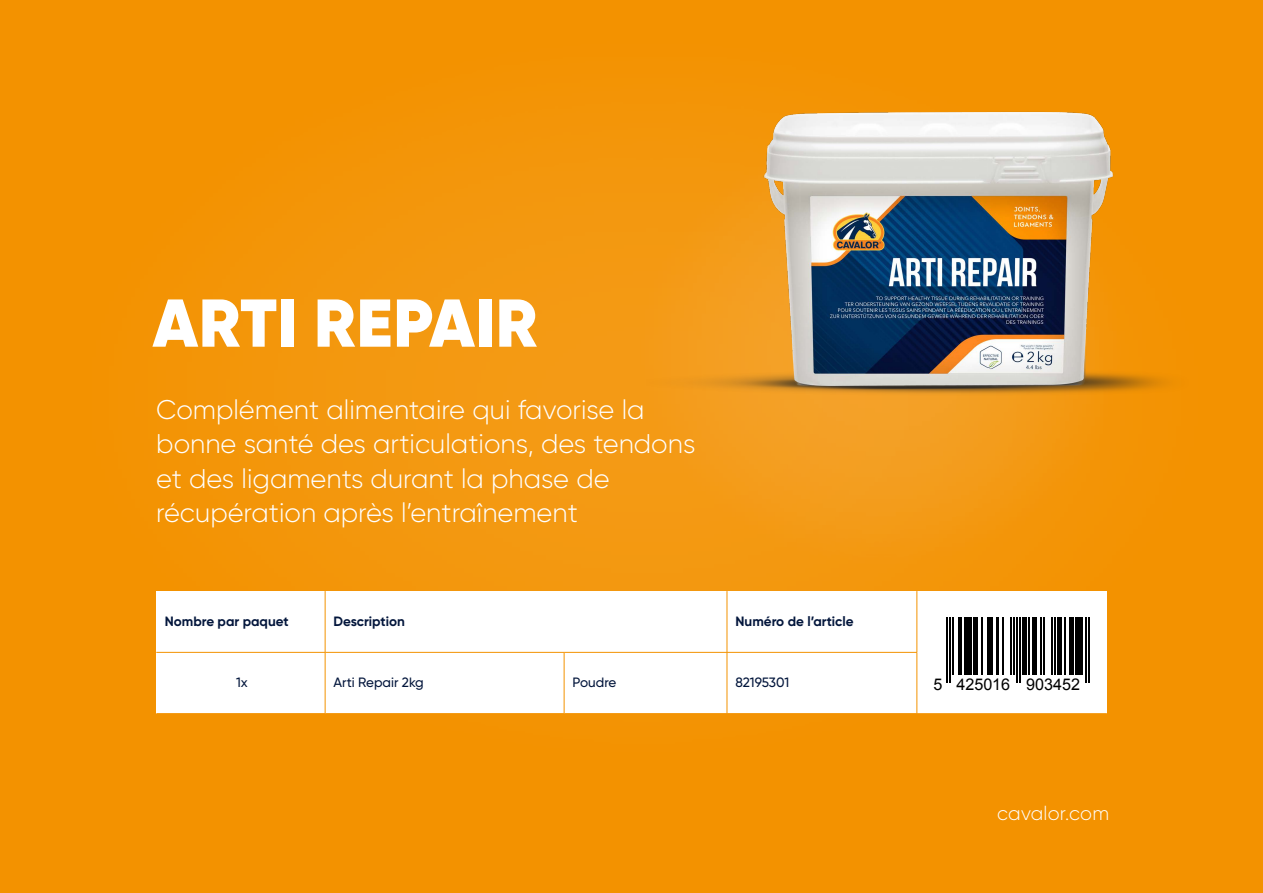
<style>
.page{position:relative;width:1263px;height:893px;background:#f39200}
.page>*{position:absolute;margin:0;border:0;box-sizing:border-box;transform-origin:0 0}
.t1{font:900 67.5px "Gilroy";letter-spacing:.01em;color:#fff}
.t2{font:300 27px/34.5px "Gilroy";color:#fff}
.t3{font:300 19.5px "Gilroy";letter-spacing:.01em;color:#fff}
.t4{font:16.2px "Arial";color:#000}
.t5{font:700 13.5px "Gilroy";color:#03163c}
.t6{font:500 13.5px "Gilroy";color:#03163c}
</style>
<div class="page">
<div style="left:72px;top:30px;width:1144px;height:734px;background:#f39609;border-radius:50%"></div>
<div style="left:917px;top:591px;width:190px;height:123px;background:#fff"></div>
<hr style="left:917px;top:713px;width:190px;height:1px;background:#f39200">
<svg style="left:634px;top:129px;width:493px;height:441px;fill:#f39b18"></svg>
<img style="left:646px;top:111px;width:521px;height:318px">
<hr style="left:946px;top:617px;width:2px;height:66px;background:#000">
<hr style="left:949px;top:617px;width:2px;height:66px;background:#000">
<hr style="left:952px;top:617px;width:2px;height:58px;background:#000">
<hr style="left:958px;top:617px;width:3px;height:58px;background:#000">
<hr style="left:964px;top:617px;width:3px;height:58px;background:#000">
<hr style="left:969px;top:617px;width:3px;height:58px;background:#000">
<div style="left:973px;top:617px;width:5px;height:58px;background:#000"></div>
<hr style="left:981px;top:617px;width:1px;height:58px;background:#000">
<hr style="left:987px;top:617px;width:3px;height:58px;background:#000">
<hr style="left:992px;top:617px;width:1px;height:58px;background:#000">
<hr style="left:996px;top:617px;width:3px;height:58px;background:#000">
<hr style="left:1002px;top:617px;width:2px;height:58px;background:#000">
<hr style="left:1010px;top:617px;width:1px;height:58px;background:#000">
<hr style="left:1013px;top:617px;width:1px;height:58px;background:#000">
<hr style="left:1016px;top:617px;width:1px;height:66px;background:#000">
<hr style="left:1019px;top:617px;width:1px;height:66px;background:#000">
<hr style="left:1022px;top:617px;width:4px;height:58px;background:#000">
<hr style="left:1028px;top:617px;width:1px;height:58px;background:#000">
<div style="left:1032px;top:617px;width:5px;height:58px;background:#000"></div>
<hr style="left:1040px;top:617px;width:2px;height:58px;background:#000">
<hr style="left:1043px;top:617px;width:2px;height:58px;background:#000">
<hr style="left:1051px;top:617px;width:1px;height:58px;background:#000">
<hr style="left:1054px;top:617px;width:1px;height:58px;background:#000">
<hr style="left:1057px;top:617px;width:4px;height:58px;background:#000">
<hr style="left:1064px;top:617px;width:2px;height:58px;background:#000">
<hr style="left:1069px;top:617px;width:4px;height:58px;background:#000">
<hr style="left:1075px;top:617px;width:3px;height:58px;background:#000">
<hr style="left:1079px;top:617px;width:4px;height:58px;background:#000">
<hr style="left:1086px;top:617px;width:1px;height:66px;background:#000">
<hr style="left:1089px;top:617px;width:1px;height:66px;background:#000">
<div style="left:156px;top:591px;width:761px;height:123px;background:#fff"></div>
<hr style="left:325px;top:591px;width:1px;height:61px;background:#f39200">
<hr style="left:727px;top:591px;width:1px;height:61px;background:#f39200">
<hr style="left:156px;top:652px;width:169px;height:1px;background:#f39200">
<hr style="left:325px;top:652px;width:239px;height:1px;background:#f39200">
<hr style="left:325px;top:652px;width:1px;height:61px;background:#f39200">
<hr style="left:564px;top:652px;width:163px;height:1px;background:#f39200">
<hr style="left:564px;top:652px;width:1px;height:61px;background:#f39200">
<hr style="left:727px;top:652px;width:190px;height:1px;background:#f39200">
<hr style="left:727px;top:652px;width:1px;height:61px;background:#f39200">
<hr style="left:156px;top:713px;width:169px;height:1px;background:#f39200">
<hr style="left:325px;top:713px;width:239px;height:1px;background:#f39200">
<hr style="left:564px;top:713px;width:163px;height:1px;background:#f39200">
<hr style="left:727px;top:713px;width:190px;height:1px;background:#f39200">
<hr style="left:917px;top:591px;width:1px;height:61px;background:#f39200">
<hr style="left:917px;top:652px;width:1px;height:61px;background:#f39200">
<p class="t1" style="left:153px;top:280px;width:386px">ARTI REPAIR</p>
<p class="t2" style="left:156px;top:392px;width:541px">Complément alimentaire qui favorise la bonne santé des articulations, des tendons et des ligaments durant la phase de récupération après l’entraînement</p>
<p class="t5" style="left:165px;top:613px;width:125px">Nombre par paquet</p>
<p class="t5" style="left:334px;top:613px;width:73px">Description</p>
<p class="t5" style="left:735px;top:613px;width:120px">Numéro de l’article</p>
<p class="t6" style="left:236px;top:674px;width:13px">1x</p>
<p class="t6" style="left:334px;top:674px;width:92px">Arti Repair 2kg</p>
<p class="t6" style="left:573px;top:674px;width:45px">Poudre</p>
<p class="t6" style="left:735px;top:674px;width:55px">82195301</p>
<p class="t4" style="left:933px;top:673px;width:148px">5 425016 903452</p>
<p class="t3" style="left:997px;top:801px;width:113px">cavalor.com</p>
</div>
